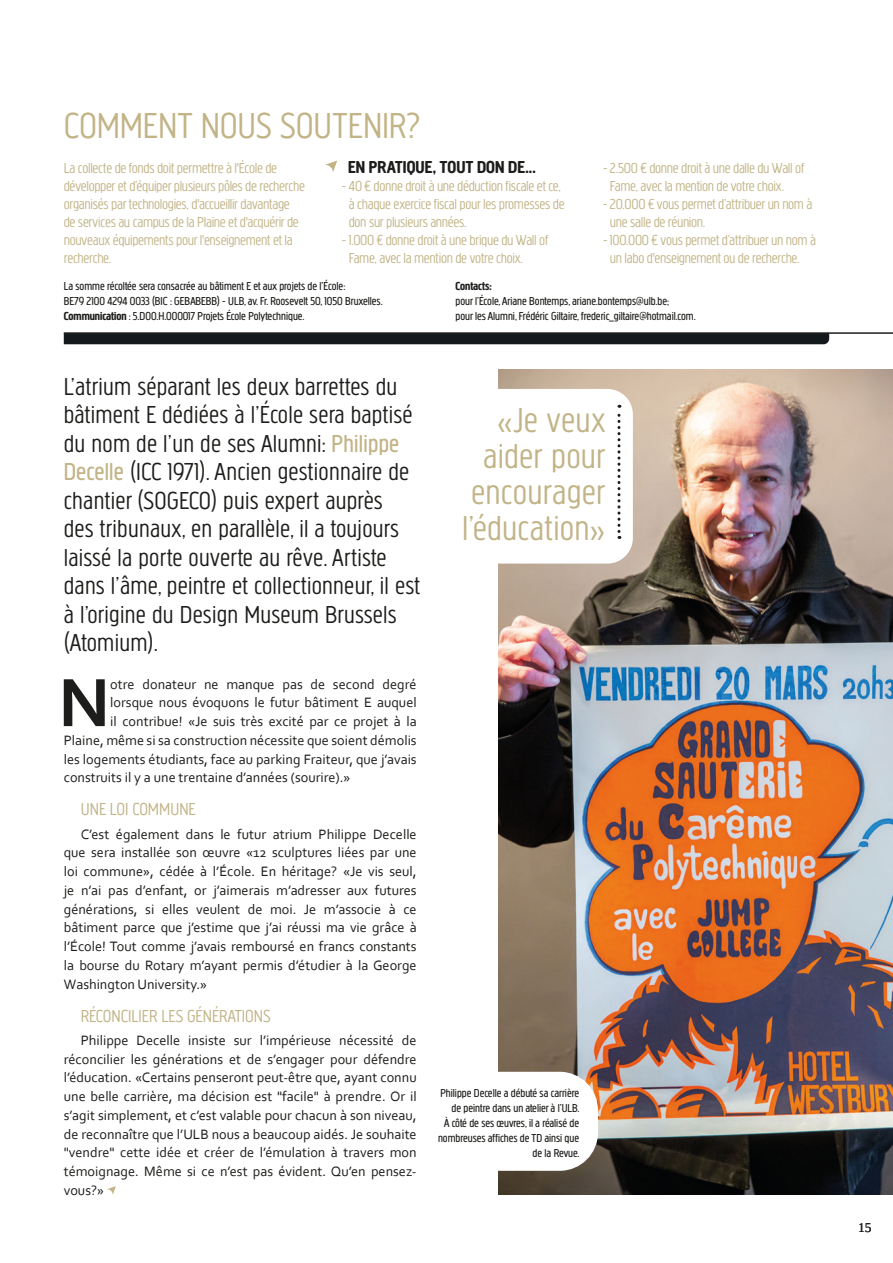
<style>
.page{position:relative;width:893px;height:1263px;background:#fff}
.page>*{position:absolute;margin:0;border:0;box-sizing:border-box;transform-origin:0 0}
.body_2022{font:700 71.7px "Corbel";color:#1d1d1b}
.t1{font:300 37.5px "Creighton Pro";letter-spacing:-.005em;color:#c2b487}
.t2{font:300 36px/36px "Creighton Pro";letter-spacing:.005em;color:#c2b487;text-align:right}
.t3{font:300 25.5px/28.5px "Creighton Pro";letter-spacing:.01em;color:#1d1d1b}
.intertire_rouge{font:300 18px "Creighton Pro";color:#c2b487}
.t4{font:700 18px "Creighton Pro";letter-spacing:.01em;color:#1d1d1b}
.t5{font:300 15px/18px "Creighton Pro";letter-spacing:-.025em;color:#c2b487}
.body_2022-2{font:14.25px/18.8px "Corbel";color:#1d1d1b;text-align:justify}
.t6{font:13.5px "Liberation Serif";color:#1d1d1b}
.t7{font:12px/15px "Creighton Pro";color:#1d1d1b;text-align:right}
.s1{font-weight:700}
.s2{font-weight:400;color:#c2b487}
</style>
<div class="page">
<img style="left:499px;top:370px;width:394px;height:825px">
<svg style="left:107px;top:1186px;width:9px;height:9px"></svg>
<svg style="left:325px;top:161px;width:12px;height:11px"></svg>
<div style="left:64px;top:334px;width:765px;height:10px;background:#141a1c"></div>
<hr style="left:64px;top:332px;width:829px;height:2px;background:#1d1d1b">
<div style="left:459px;top:389px;width:174px;height:175px;background:#fff;border-radius:26px"></div>
<svg style="left:617px;top:405px;width:3px;height:134px"></svg>
<div style="left:421px;top:1072px;width:177px;height:99px;background:#fff;border-radius:38px"></div>
<p class="t1" style="left:64px;top:104px;width:358px">COMMENT NOUS SOUTENIR?</p>
<p class="t5" style="left:64px;top:159px;width:243px">La collecte de fonds doit permettre à l'École de développer et d’équiper plusieurs pôles de recherche organisés par technologies, d'accueillir davantage de services au campus de la Plaine et d'acquérir de nouveaux équipements pour l'enseignement et la recherche.</p>
<p class="t4" style="left:348px;top:156px;width:189px">EN PRATIQUE, TOUT DON DE...</p>
<p class="t5" style="left:349px;top:177px;width:217px;text-indent:-7px">- 40 € donne droit à une déduction fiscale et ce, à chaque exercice fiscal pour les promesses de don sur plusieurs années.</p>
<p class="t5" style="left:349px;top:231px;width:201px;text-indent:-7px">- 1.000 € donne droit à une brique du Wall of<br>Fame, avec la mention de votre choix.</p>
<p class="t5" style="left:610px;top:159px;width:196px;text-indent:-7px">- 2.500 € donne droit à une dalle du Wall of<br>Fame, avec la mention de votre choix.</p>
<p class="t5" style="left:610px;top:195px;width:204px;text-indent:-7px">- 20.000 € vous permet d’attribuer un nom à une salle de réunion.</p>
<p class="t5" style="left:610px;top:231px;width:208px;text-indent:-7px">- 100.000 € vous permet d’attribuer un nom à un labo d'enseignement ou de recherche.</p>
<p class="t7" style="left:64px;top:278px;width:283px">La somme récoltée sera consacrée au bâtiment E et aux projets de l’École:</p>
<p class="t7" style="left:64px;top:293px;width:320px">BE79 2100 4294 0033 (BIC : GEBABEBB) - ULB, av. Fr. Roosevelt 50, 1050 Bruxelles.</p>
<p class="t7" style="left:64px;top:308px;width:242px"><span class="s1">Communication</span> : 5.D00.H.000017 Projets École Polytechnique.</p>
<p class="t7" style="left:455px;top:278px;width:242px;text-align:left"><span class="s1">Contacts:<br></span>pour l’École, Ariane Bontemps, ariane.bontemps@ulb.be;<br>pour les Alumni, Frédéric Giltaire, frederic_giltaire@hotmail.com.</p>
<p class="t3" style="left:64px;top:372px;width:358px">L’atrium séparant les deux barrettes du bâtiment E dédiées à l’École sera baptisé du nom de l’un de ses Alumni: <span class="s2">Philippe Decelle</span> (ICC 1971). Ancien gestionnaire de chantier (SOGECO) puis expert auprès<br>des tribunaux, en parallèle, il a toujours laissé la porte ouverte au rêve. Artiste dans l’âme, peintre et collectionneur, il est à l’origine du Design Museum Brussels (Atomium).</p>
<p class="body_2022" style="left:58px;top:658px;width:54px">N</p>
<p class="body_2022-2" style="left:110px;top:674px;width:308px">otre donateur ne manque pas de second degré</p>
<p class="body_2022-2" style="left:110px;top:693px;width:308px">lorsque nous évoquons le futur bâtiment E auquel</p>
<p class="body_2022-2" style="left:110px;top:712px;width:308px">il contribue! «Je suis très excité par ce projet à la</p>
<p class="body_2022-2" style="left:64px;top:730px;width:354px">Plaine, même si sa construction nécessite que soient démolis</p>
<p class="body_2022-2" style="left:64px;top:749px;width:354px">les logements étudiants, face au parking Fraiteur, que j’avais</p>
<p class="body_2022-2" style="left:64px;top:768px;width:288px">construits il y a une trentaine d’années (sourire).»</p>
<p class="intertire_rouge" style="left:81px;top:799px;width:116px">UNE LOI COMMUNE</p>
<p class="body_2022-2" style="left:64px;top:824px;width:354px;text-indent:17px">C’est également dans le futur atrium Philippe Decelle que sera installée son œuvre «12 sculptures liées par une loi commune», cédée à l’École. En héritage? «Je vis seul, je n’ai pas d’enfant, or j’aimerais m’adresser aux futures générations, si elles veulent de moi. Je m’associe à ce bâtiment parce que j’estime que j’ai réussi ma vie grâce à l’École! Tout comme j’avais remboursé en francs constants la bourse du Rotary m’ayant permis d’étudier à la George Washington University.»</p>
<p class="intertire_rouge" style="left:81px;top:1005px;width:191px">RÉCONCILIER LES GÉNÉRATIONS</p>
<p class="body_2022-2" style="left:64px;top:1030px;width:354px;text-indent:17px">Philippe Decelle insiste sur l’impérieuse nécessité de réconcilier les générations et de s’engager pour défendre l’éducation. «Certains penseront peut-être que, ayant connu une belle carrière, ma décision est "facile" à prendre. Or il s’agit simplement, et c’est valable pour chacun à son niveau, de reconnaître que l’ULB nous a beaucoup aidés. Je souhaite "vendre" cette idée et créer de l’émulation à travers mon témoignage. Même si ce n’est pas évident. Qu’en pensez&shy;vous?»</p>
<p class="t2" style="left:462px;top:401px;width:145px">«Je veux aider pour encourager l’éducation»</p>
<p class="t7" style="left:438px;top:1085px;width:143px">Philippe Decelle a débuté sa carrière de peintre dans un atelier à l’ULB.<br>À côté de ses œuvres, il a réalisé de nombreuses affiches de TD ainsi que de la Revue.</p>
<p class="t6" style="left:858px;top:1219px;width:15px">15</p>
</div>
